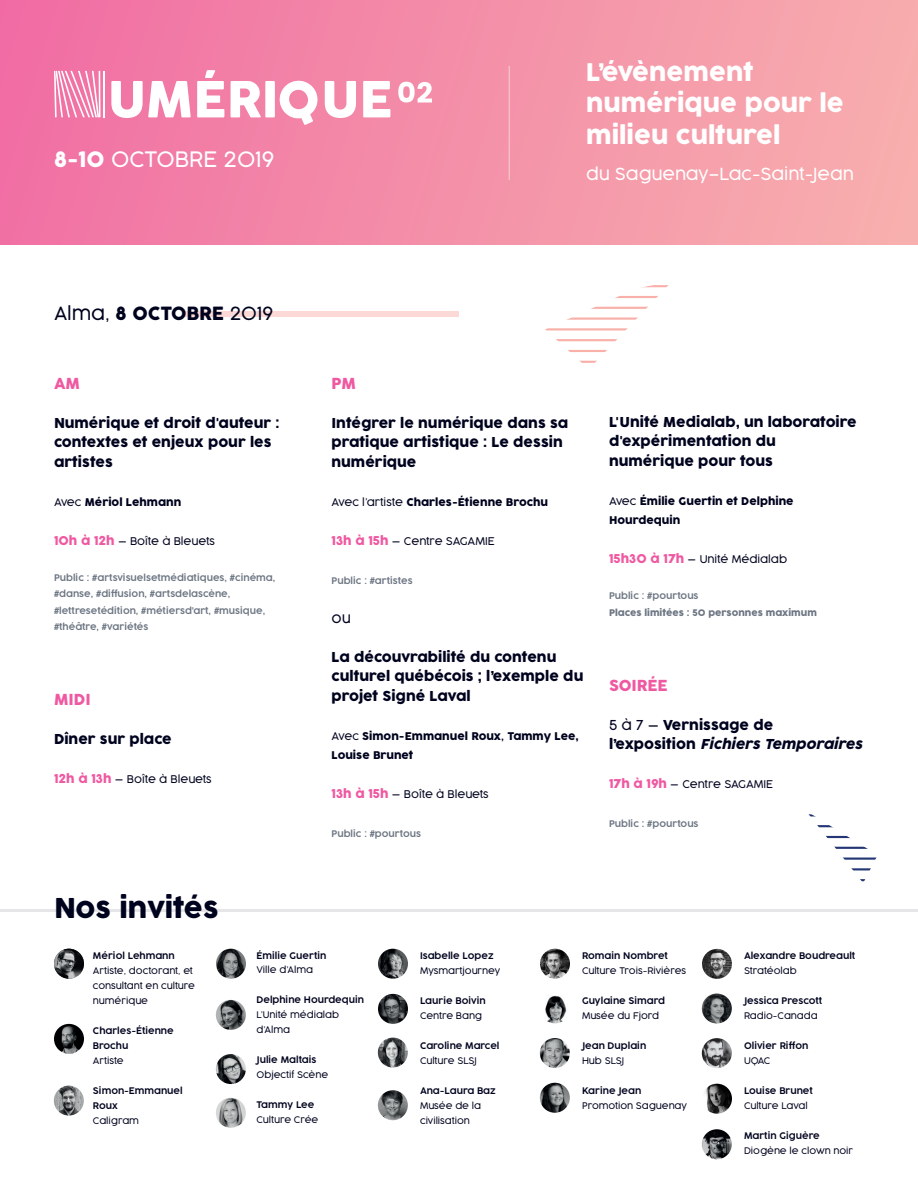
<style>
.page{position:relative;width:918px;height:1188px;background:#fff}
.page>*{position:absolute;margin:0;border:0;box-sizing:border-box;transform-origin:0 0}
.t1{font:27px "Cocogoose Pro";color:#00031e}
.t2{font:24px/31.5px "Cocogoose Pro";color:#fff}
.t3{font:300 21px "Cocogoose Pro";color:#fff}
.t4{font:300 18px "Cocogoose Pro";color:#00031e}
.t5{font:300 16.5px "Cocogoose Pro";color:#fff}
.t6{font:15px "Cocogoose Pro";color:#ef59a1}
.t7{font:13.5px/19.5px "Cocogoose Pro";color:#00031e}
.t8{font:300 13.5px "Cocogoose Pro";color:#00031e}
.t9{font:10.5px/19.5px "Cocogoose Pro";color:#00031e}
.t10{font:300 10.5px "Cocogoose Pro";color:#00031e}
.t11{font:300 9px/15px "Cocogoose Pro";color:#00031e}
.t12{font:300 9px/15px "Cocogoose Pro";color:#00031e}
.t13{font:300 9px/16.5px "Cocogoose Pro";color:#6d7683}
.t14{font:9px "Cocogoose Pro";color:#6d7683}
.s1{font-weight:400}
.s2{font-weight:300}
.s3{font-weight:400;font-size:12px;color:#ef59a1}
.s4{font-style:italic}
</style>
<div class="page">
<hr style="left:0;top:909px;width:918px;height:2px;background:#00031e">
<div style="left:0;top:0;width:918px;height:245px;background:linear-gradient(to right,#f06fa4,#f8afae)"></div>
<svg style="left:111px;top:81px;width:80px;height:37px"></svg>
<svg style="left:197px;top:70px;width:27px;height:47px"></svg>
<svg style="left:231px;top:81px;width:87px;height:44px"></svg>
<svg style="left:325px;top:81px;width:31px;height:37px"></svg>
<svg style="left:363px;top:81px;width:27px;height:36px"></svg>
<svg style="left:398px;top:82px;width:34px;height:20px"></svg>
<hr style="left:103px;top:71px;width:2px;height:46px;background:#fff">
<svg style="left:54px;top:71px;width:46px;height:46px"></svg>
<svg style="left:808px;top:814px;width:69px;height:68px"></svg>
<svg style="left:545px;top:285px;width:124px;height:78px"></svg>
<hr style="left:509px;top:66px;width:1px;height:114px;background:#fff">
<img style="left:702px;top:1038px;width:30px;height:30px;border-radius:15px">
<img style="left:702px;top:1129px;width:30px;height:30px;border-radius:15px">
<img style="left:702px;top:994px;width:30px;height:30px;border-radius:15px">
<img style="left:702px;top:949px;width:30px;height:30px;border-radius:15px">
<img style="left:378px;top:949px;width:30px;height:30px;border-radius:15px">
<img style="left:540px;top:1083px;width:30px;height:30px;border-radius:15px">
<img style="left:540px;top:1038px;width:30px;height:30px;border-radius:15px">
<img style="left:540px;top:993px;width:30px;height:30px;border-radius:15px">
<img style="left:540px;top:949px;width:30px;height:30px;border-radius:15px">
<img style="left:378px;top:1090px;width:30px;height:30px;border-radius:15px">
<img style="left:378px;top:1038px;width:30px;height:30px;border-radius:15px">
<img style="left:378px;top:994px;width:30px;height:30px;border-radius:15px">
<img style="left:216px;top:1054px;width:30px;height:30px;border-radius:15px">
<img style="left:216px;top:1000px;width:30px;height:30px;border-radius:15px">
<img style="left:216px;top:949px;width:30px;height:30px;border-radius:15px">
<img style="left:216px;top:1098px;width:30px;height:30px;border-radius:15px">
<img style="left:54px;top:1086px;width:30px;height:30px;border-radius:15px">
<img style="left:54px;top:1024px;width:30px;height:30px;border-radius:15px">
<img style="left:54px;top:949px;width:30px;height:30px;border-radius:15px">
<img style="left:702px;top:1084px;width:30px;height:30px;border-radius:15px">
<div style="left:183px;top:311px;width:276px;height:6px;background:#fcd8d6"></div>
<h3 class="t3" style="left:54px;top:144px;width:222px"><span class="s1">8-10</span> OCTOBRE 2019</h3>
<h3 class="t4" style="left:54px;top:301px;width:221px">Alma, <span class="s1">8 OCTOBRE</span> 2019</h3>
<p class="t6" style="left:54px;top:373px;width:27px">AM</p>
<p class="t7" style="left:54px;top:414px;width:227px">Numérique et droit d'auteur : contextes et enjeux pour les artistes</p>
<p class="t9" style="left:54px;top:493px;width:129px"><span class="s2">Avec</span> Mériol Lehmann</p>
<p class="t10" style="left:54px;top:534px;width:162px"><span class="s3">10h à 12h</span> — Boîte à Bleuets</p>
<p class="t13" style="left:54px;top:569px;width:223px">Public : #artsvisuelsetmédiatiques, #cinéma, #danse, #diffusion, #artsdelascène, #lettresetédition, #métiersd’art, #musique, #théâtre, #variétés</p>
<p class="t6" style="left:54px;top:690px;width:38px">MIDI</p>
<p class="t7" style="left:54px;top:730px;width:119px">Dîner sur place</p>
<p class="t10" style="left:54px;top:772px;width:159px"><span class="s3">12h à 13h</span> — Boîte à Bleuets</p>
<h1 class="t1" style="left:54px;top:890px;width:166px">Nos invités</h1>
<h2 class="t2" style="left:586px;top:57px;width:259px">L’évènement numérique pour le milieu culturel</h2>
<p class="t5" style="left:586px;top:163px;width:269px">du Saguenay–Lac-Saint-Jean</p>
<p class="t6" style="left:332px;top:373px;width:26px">PM</p>
<p class="t7" style="left:332px;top:414px;width:238px">Intégrer le numérique dans sa pratique artistique : Le dessin numérique</p>
<p class="t9" style="left:332px;top:493px;width:218px"><span class="s2">Avec l’artiste</span> Charles-Étienne Brochu</p>
<p class="t10" style="left:332px;top:534px;width:165px"><span class="s3">13h à 15h</span> — Centre SAGAMIE</p>
<p class="t13" style="left:332px;top:572px;width:83px">Public : #artistes</p>
<p class="t8" style="left:332px;top:609px;width:21px">ou</p>
<p class="t7" style="left:332px;top:648px;width:253px">La découvrabilité du contenu culturel québécois ; l’exemple du projet Signé Laval</p>
<p class="t9" style="left:332px;top:727px;width:249px"><span class="s2">Avec</span> Simon-Emmanuel Roux<span class="s2">,</span> Tammy Lee,<br>Louise Brunet</p>
<p class="t10" style="left:332px;top:787px;width:159px"><span class="s3">13h à 15h</span> — Boîte à Bleuets</p>
<p class="t13" style="left:332px;top:826px;width:91px">Public : #pourtous</p>
<p class="t7" style="left:609px;top:412px;width:249px">L'Unité Medialab, un laboratoire d'expérimentation du numérique pour tous</p>
<p class="t9" style="left:609px;top:491px;width:186px"><span class="s2">Avec</span> Émilie Guertin et Delphine<br>Hourdequin</p>
<p class="t10" style="left:609px;top:552px;width:180px"><span class="s3">15h30 à 17h</span> — Unité Médialab</p>
<p class="t13" style="left:609px;top:588px;width:91px">Public : #pourtous</p>
<p class="t14" style="left:609px;top:606px;width:209px">Places limitées : 50 personnes maximum</p>
<p class="t6" style="left:609px;top:675px;width:60px">SOIRÉE</p>
<p class="t7" style="left:609px;top:715px;width:255px"><span class="s2">5 à 7 —</span> Vernissage de l’exposition <span class="s4">Fichiers Temporaires</span></p>
<p class="t10" style="left:609px;top:777px;width:165px"><span class="s3">17h à 19h</span> — Centre SAGAMIE</p>
<p class="t13" style="left:609px;top:816px;width:91px">Public : #pourtous</p>
<p class="t12" style="left:93px;top:948px;width:83px">Mériol Lehmann</p>
<p class="t11" style="left:93px;top:963px;width:104px">Artiste, doctorant, et consultant en culture numérique</p>
<p class="t12" style="left:93px;top:1023px;width:82px">Charles-Étienne<br>Brochu</p>
<p class="t11" style="left:93px;top:1053px;width:32px">Artiste</p>
<p class="t12" style="left:93px;top:1083px;width:91px">Simon-Emmanuel<br>Roux</p>
<p class="t11" style="left:93px;top:1113px;width:48px">Caligram</p>
<p class="t12" style="left:256px;top:948px;width:71px">Émilie Guertin</p>
<p class="t11" style="left:256px;top:962px;width:58px">Ville d’Alma</p>
<p class="t12" style="left:256px;top:992px;width:109px">Delphine Hourdequin</p>
<p class="t11" style="left:256px;top:1007px;width:84px">L’Unité médialab d’Alma</p>
<p class="t12" style="left:256px;top:1052px;width:62px">Julie Maltais</p>
<p class="t11" style="left:256px;top:1067px;width:73px">Objectif Scène</p>
<p class="t12" style="left:256px;top:1097px;width:59px">Tammy Lee</p>
<p class="t11" style="left:256px;top:1112px;width:63px">Culture Crée</p>
<p class="t12" style="left:420px;top:948px;width:75px">Isabelle Lopez</p>
<p class="t11" style="left:420px;top:963px;width:82px">Mysmartjourney</p>
<p class="t12" style="left:420px;top:993px;width:67px">Laurie Boivin</p>
<p class="t11" style="left:420px;top:1008px;width:64px">Centre Bang</p>
<p class="t12" style="left:420px;top:1038px;width:81px">Caroline Marcel</p>
<p class="t11" style="left:420px;top:1053px;width:58px">Culture SLSJ</p>
<p class="t12" style="left:420px;top:1083px;width:77px">Ana-Laura Baz</p>
<p class="t11" style="left:420px;top:1098px;width:63px">Musée de la civilisation</p>
<p class="t12" style="left:582px;top:948px;width:87px">Romain Nombret</p>
<p class="t11" style="left:582px;top:963px;width:106px">Culture Trois-Rivières</p>
<p class="t12" style="left:582px;top:993px;width:85px">Guylaine Simard</p>
<p class="t11" style="left:582px;top:1008px;width:79px">Musée du Fjord</p>
<p class="t12" style="left:582px;top:1038px;width:66px">Jean Duplain</p>
<p class="t11" style="left:582px;top:1053px;width:44px">Hub SLSJ</p>
<p class="t12" style="left:582px;top:1083px;width:61px">Karine Jean</p>
<p class="t11" style="left:582px;top:1098px;width:106px">Promotion Saguenay</p>
<p class="t12" style="left:744px;top:948px;width:113px">Alexandre Boudreault</p>
<p class="t11" style="left:744px;top:963px;width:54px">Stratéolab</p>
<p class="t12" style="left:744px;top:993px;width:80px">Jessica Prescott</p>
<p class="t11" style="left:744px;top:1008px;width:75px">Radio-Canada</p>
<p class="t12" style="left:744px;top:1038px;width:66px">Olivier Riffon</p>
<p class="t11" style="left:744px;top:1053px;width:28px">UQAC</p>
<p class="t12" style="left:744px;top:1083px;width:70px">Louise Brunet</p>
<p class="t11" style="left:744px;top:1098px;width:65px">Culture Laval</p>
<p class="t12" style="left:744px;top:1128px;width:77px">Martin Giguère</p>
<p class="t11" style="left:744px;top:1143px;width:111px">Diogène le clown noir</p>
</div>
